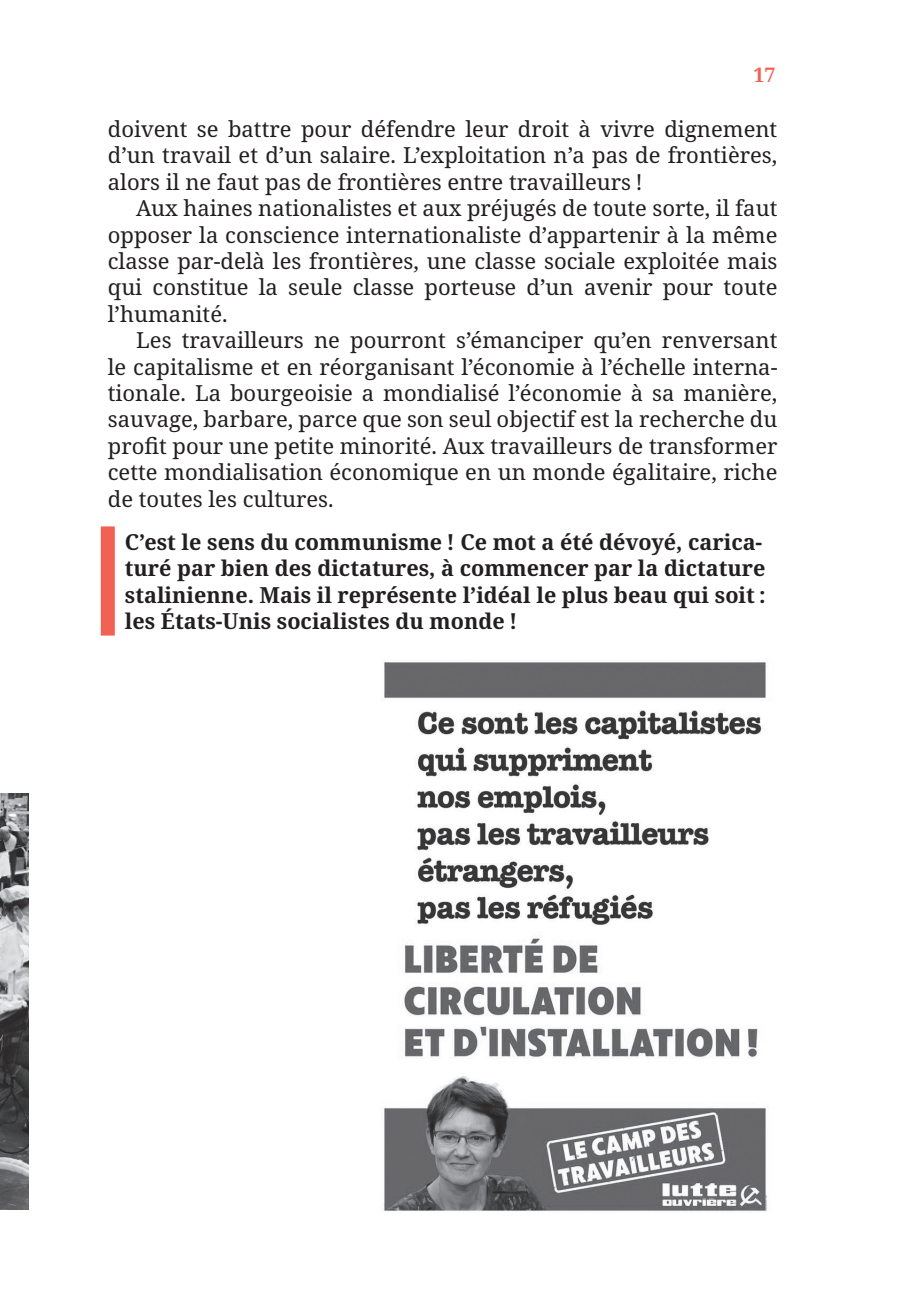
<style>
.page{position:relative;width:908px;height:1304px;background:#fff}
.page>*{position:absolute;margin:0;border:0;box-sizing:border-box;transform-origin:0 0}
.t1{font:22px/26.4px "Noto Serif";color:#231f20;text-align:justify}
.t2{font:700 22px/26.4px "Noto Serif";color:#231f20}
.t3{font:700 20px "Noto Serif";color:#f16252}
</style>
<div class="page">
<div style="left:101px;top:526px;width:14px;height:110px;background:#f16252"></div>
<img style="left:0;top:793px;width:28px;height:417px">
<img style="left:383px;top:662px;width:384px;height:550px">
<p class="t3" style="left:753px;top:60px;width:23px">17</p>
<p class="t1" style="left:108px;top:116px;width:670px">doivent se battre pour défendre leur droit à vivre dignement d’un travail et d’un salaire. L’exploitation n’a pas de frontières, alors il ne faut pas de frontières entre travailleurs !</p>
<p class="t1" style="left:108px;top:196px;width:671px;text-indent:28px">Aux haines nationalistes et aux préjugés de toute sorte, il faut opposer la conscience internationaliste d’appartenir à la même classe par-delà les frontières, une classe sociale exploitée mais qui constitue la seule classe porteuse d’un avenir pour toute l’humanité.</p>
<p class="t1" style="left:108px;top:328px;width:671px;text-indent:28px">Les travailleurs ne pourront s’émanciper qu’en renversant le capitalisme et en réorganisant l’économie à l’échelle interna&shy;tionale. La bourgeoisie a mondialisé l’économie à sa manière, sauvage, barbare, parce que son seul objectif est la recherche du profit pour une petite minorité. Aux travailleurs de transformer cette mondialisation économique en un monde égalitaire, riche de toutes les cultures.</p>
<p class="t2" style="left:125px;top:529px;width:642px">C’est le sens du communisme ! Ce mot a été dévoyé, carica&shy;turé par bien des dictatures, à commencer par la dictature stalinienne. Mais il représente l’idéal le plus beau qui soit : les États-Unis socialistes du monde !</p>
</div>
